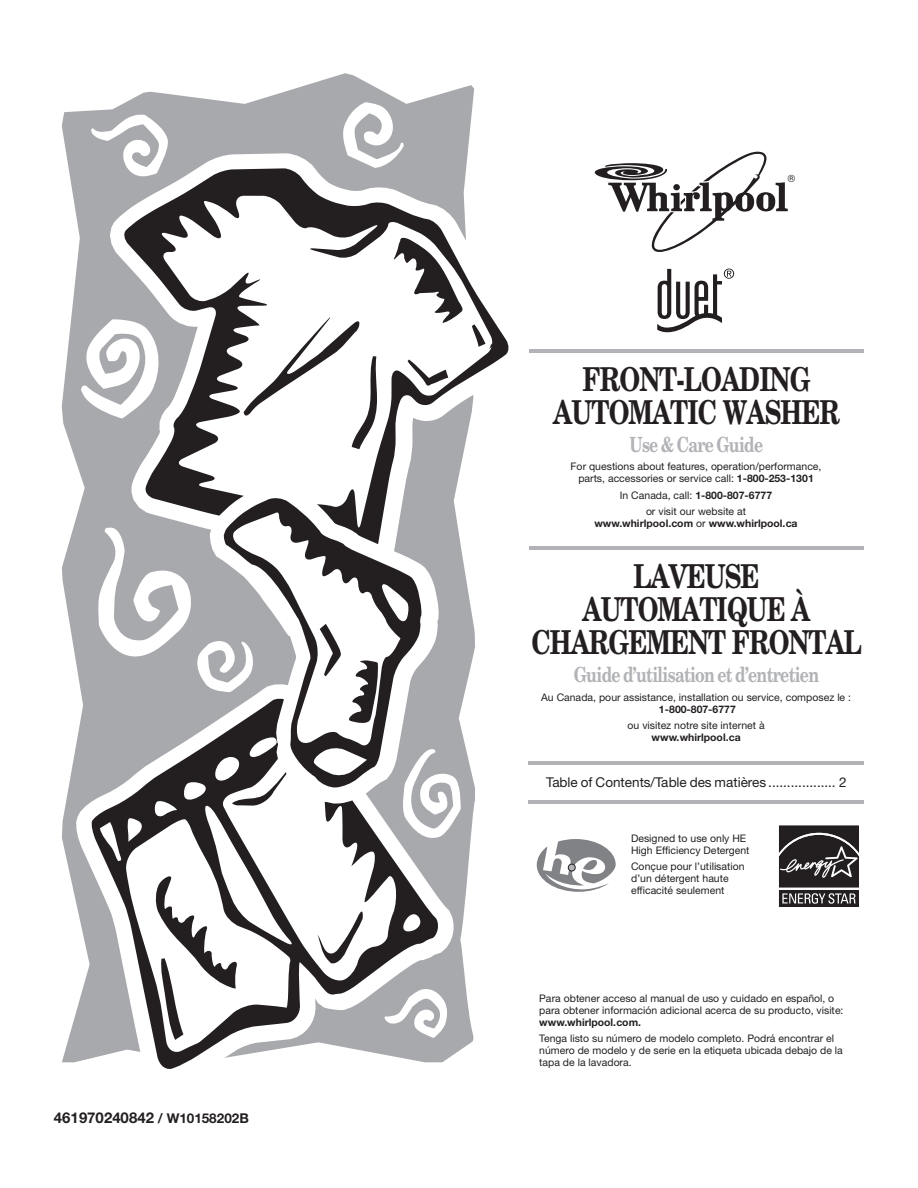
<style>
.page{position:relative;width:918px;height:1188px;background:#fff}
.page>*{position:absolute;margin:0;border:0;box-sizing:border-box;transform-origin:0 0}
.t1{font:700 33px/33px "New Century Schlbk";letter-spacing:-.035em;color:#231f20;text-align:center;scale:.76 1}
.t2{font:700 20.85px "New Century Schlbk";letter-spacing:-.04em;color:#b2b3b7;scale:.76 1}
.t3{font:700 15px "Helvetica Neue";color:#231f20}
.t4{font:13.5px "Helvetica Neue";color:#231f20}
.t5{font:10.5px/12px "Helvetica Neue";color:#231f20}
.t6{font:700 10.5px "Helvetica Neue";color:#231f20}
.t7{font:9.9px "Helvetica";color:#231f20}
.s1{font-size:13.5px}
.s2{font-weight:700}
.s3{font-weight:400}
</style>
<div class="page">
<hr style="left:531px;top:349px;width:333px;height:3px;background:#b2b3b7">
<hr style="left:531px;top:547px;width:333px;height:3px;background:#b2b3b7">
<hr style="left:528px;top:762px;width:336px;height:3px;background:#b2b3b7">
<hr style="left:528px;top:800px;width:336px;height:4px;background:#b2b3b7">
<svg style="left:481px;top:301px;width:28px;height:70px"></svg>
<svg style="left:481px;top:324px;width:5px;height:23px"></svg>
<svg style="left:62px;top:73px;width:419px;height:990px"></svg>
<svg style="left:91px;top:698px;width:348px;height:371px"></svg>
<svg style="left:155px;top:872px;width:31px;height:168px"></svg>
<svg style="left:134px;top:709px;width:52px;height:97px"></svg>
<svg style="left:100px;top:822px;width:21px;height:39px"></svg>
<svg style="left:186px;top:459px;width:274px;height:586px"></svg>
<svg style="left:224px;top:497px;width:198px;height:291px"></svg>
<svg style="left:320px;top:624px;width:59px;height:102px"></svg>
<svg style="left:91px;top:113px;width:78px;height:66px"></svg>
<svg style="left:400px;top:748px;width:62px;height:94px"></svg>
<svg style="left:97px;top:527px;width:158px;height:165px"></svg>
<svg style="left:595px;top:151px;width:193px;height:101px"></svg>
<svg style="left:657px;top:269px;width:77px;height:64px"></svg>
<svg style="left:779px;top:825px;width:80px;height:82px;background:#494647"></svg>
<svg style="left:537px;top:839px;width:79px;height:53px"></svg>
<div style="left:568px;top:864px;width:7px;height:7px;background:#b2b3b7;border-radius:50%"></div>
<div style="left:568px;top:864px;width:7px;height:7px;border:1px solid #231f20;border-radius:50%"></div>
<h3 class="t3" style="left:54px;top:1108px;width:197px">461970240842 <span class="s1">/ W10158202B</span></h3>
<p class="t7" style="left:788px;top:171px;width:9px">®</p>
<h1 class="t1" style="left:553px;top:361px;width:378px">FRONT-LOADING<br>AUTOMATIC WASHER</h1>
<h2 class="t2" style="left:630px;top:431px;width:177px">Use &amp; Care Guide</h2>
<p class="t5" style="left:571px;top:461px;width:252px;text-align:center">For questions about features, operation/performance, parts, accessories or service call: <span class="s2">1-800-253-1301</span></p>
<p class="t5" style="left:620px;top:487px;width:154px;line-height:16.5px;text-align:center">In Canada, call: <span class="s2">1-800-807-6777 </span>or visit our website at</p>
<p class="t6" style="left:594px;top:517px;width:205px">www.whirlpool.com <span class="s3">or</span> www.whirlpool.ca</p>
<h1 class="t1" style="left:531px;top:559px;width:436px">LAVEUSE<br>AUTOMATIQUE À<br>CHARGEMENT FRONTAL</h1>
<h2 class="t2" style="left:574px;top:661px;width:324px">Guide d’utilisation et d’entretien</h2>
<p class="t5" style="left:541px;top:691px;width:312px">Au Canada, pour assistance, installation ou service, composez le :</p>
<p class="t6" style="left:659px;top:703px;width:78px">1-800-807-6777</p>
<p class="t5" style="left:627px;top:719px;width:139px">ou visitez notre site internet à</p>
<p class="t6" style="left:652px;top:731px;width:91px">www.whirlpool.ca</p>
<p class="t4" style="left:546px;top:774px;width:302px">Table of Contents/Table des matières .................. 2</p>
<p class="t5" style="left:631px;top:832px;width:120px">Designed to use only HE<br>High Efficiency Detergent</p>
<p class="t5" style="left:631px;top:860px;width:115px">Conçue pour l’utilisation d’un détergent haute efficacité seulement</p>
<p class="t5" style="left:539px;top:992px;width:306px">Para obtener acceso al manual de uso y cuidado en español, o para obtener información adicional acerca de su producto, visite:</p>
<p class="t6" style="left:539px;top:1015px;width:103px">www.whirlpool.com.</p>
<p class="t5" style="left:539px;top:1032px;width:305px">Tenga listo su número de modelo completo. Podrá encontrar el número de modelo y de serie en la etiqueta ubicada debajo de la tapa de la lavadora.</p>
</div>
